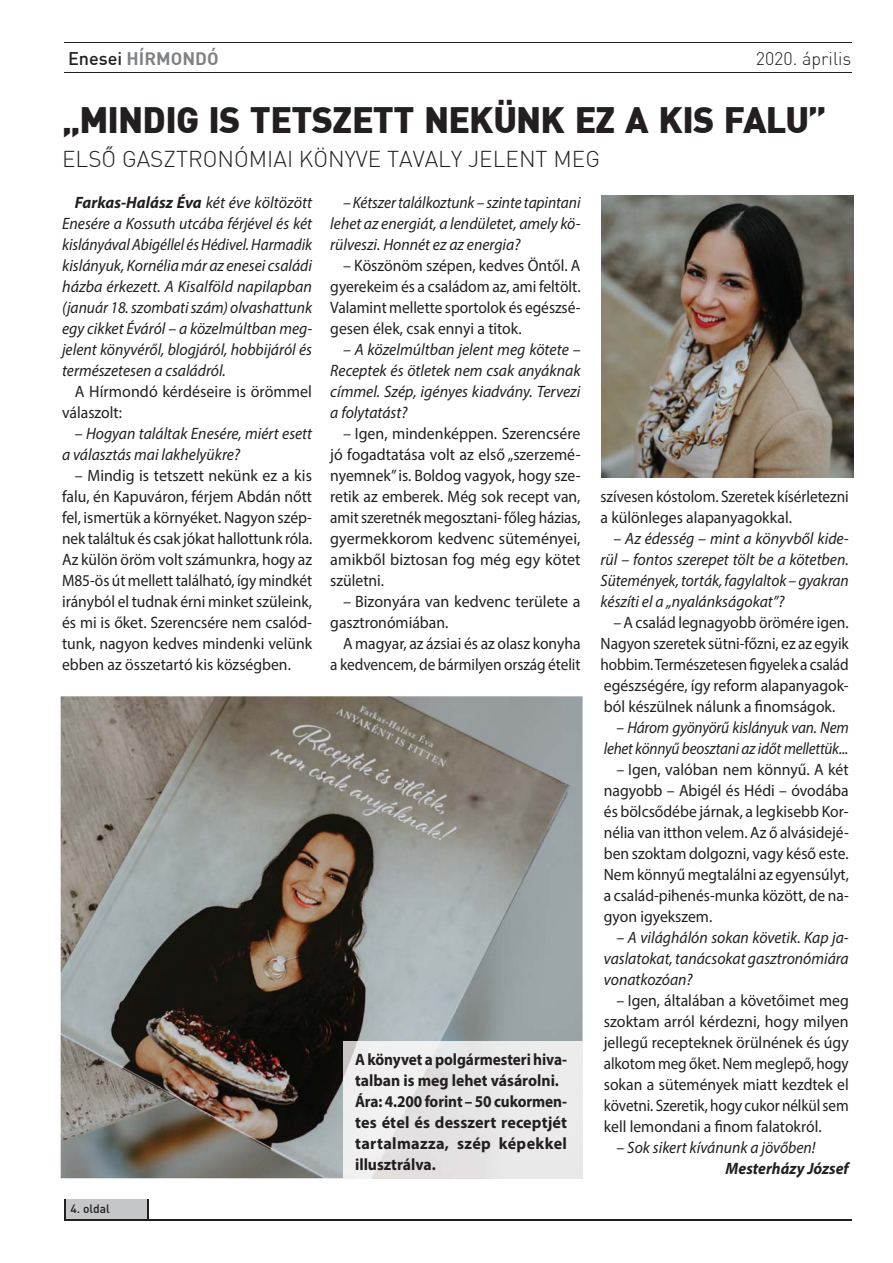
<style>
.page{position:relative;width:893px;height:1263px;background:#fff}
.page>*{position:absolute;margin:0;border:0;box-sizing:border-box;transform-origin:0 0}
.t1{font:36px "DIN Blk PFL";color:#231f20}
.t2{font:22.5px "Din CE Lig H";color:#231f20}
.t3{font:18px "Din CE Bol H";color:#808285}
.t4{font:18px "Din CE Lig H";color:#231f20}
.t5{font:16.5px/21px "Myriad Pro";color:#231f20;text-align:justify;scale:.95 1}
.t6{font:16.5px/21px "Myriad Pro";color:#231f20;text-align:justify;scale:.96 1}
.t7{font:italic 16.5px/21px "Myriad Pro";color:#231f20;text-align:justify}
.t8{font:italic 16.5px/21px "Myriad Pro";color:#231f20;text-align:justify;scale:.95 1}
.t9{font:italic 16.5px/21px "Myriad Pro";color:#231f20;text-align:justify;scale:.93 1}
.t10{font:16.5px/21px "Myriad Pro";color:#231f20;text-align:justify;scale:.94 1}
.t11{font:700 16.5px/21px "Myriad Pro";color:#231f20;scale:.93 1}
.t12{font:italic 16.5px/21px "Myriad Pro";color:#231f20;text-align:justify;scale:.96 1}
.t13{font:16.5px/21px "Myriad Pro";color:#231f20}
.t14{font:16.5px/21px "Myriad Pro";color:#231f20;scale:.93 1}
.t15{font:italic 700 16.5px "Myriad Pro";color:#231f20;scale:.95 1}
.t16{font:12px "Din CE Med H";color:#231f20}
.s1{font-family:"Din CE Med H";color:#231f20}
.s2{font-weight:700}
.s3{font-style:italic}
</style>
<div class="page">
<hr style="left:64px;top:72px;width:788px;height:1px;background:#231f20">
<hr style="left:64px;top:43px;width:788px;height:1px;background:#231f20">
<div style="left:64px;top:1199px;width:85px;height:21px;background:#c5c6c8"></div>
<hr style="left:147px;top:1199px;width:2px;height:21px;background:#231f20">
<svg style="left:64px;top:1199px;width:1px;height:20px"></svg>
<hr style="left:64px;top:1219px;width:787px;height:2px;background:#231f20">
<img style="left:601px;top:196px;width:252px;height:282px">
<img style="left:61px;top:696px;width:522px;height:482px">
<img style="left:343px;top:1042px;width:240px;height:136px">
<p class="t3" style="left:68px;top:47px;width:152px"><span class="s1">Enesei</span> HÍRMONDÓ</p>
<p class="t4" style="left:756px;top:48px;width:97px">2020. április</p>
<h1 class="t1" style="left:62px;top:107px;width:765px">„MINDIG IS TETSZETT NEKÜNK EZ A KIS FALU”</h1>
<h2 class="t2" style="left:62px;top:145px;width:539px">ELSÔ GASZTRONÓMIAI KÖNYVE TAVALY JELENT MEG</h2>
<p class="t7" style="left:62px;top:194px;width:252px;text-indent:13px"><span class="s2">Farkas-Halász Éva</span> két éve költözött Enesére a Kossuth utcába férjével és két kislányával Abigéllel és Hédivel. Harmadik kislányuk, Kornélia már az enesei családi házba érkezett. A Kisalföld napilapban (január 18. szombati szám) olvashattunk egy cikket Éváról – a közelmúltban meg&shy;jelent könyvéről, blogjáról, hobbijáról és természetesen a családról.</p>
<p class="t13" style="left:62px;top:383px;width:251px;text-indent:13px">A Hírmondó kérdéseire is örömmel válaszolt:</p>
<p class="t8" style="left:62px;top:425px;width:265px;text-indent:13px">– Hogyan találtak Enesére, miért esett a választás mai lakhelyükre?</p>
<p class="t6" style="left:62px;top:467px;width:262px;text-indent:13px">– Mindig is tetszett nekünk ez a kis falu, én Kapuváron, férjem Abdán nőtt fel, ismertük a környéket. Nagyon szép&shy;nek találtuk és csak jókat hallottunk róla.<br>Az külön öröm volt számunkra, hogy az M85-ös út mellett található, így mindkét irányból el tudnak érni minket szüleink, és mi is őket. Szerencsére nem csalód&shy;tunk, nagyon kedves mindenki velünk ebben az összetartó kis községben.</p>
<p class="t9" style="left:330px;top:194px;width:271px;text-indent:13px">– Kétszer találkoztunk – szinte tapintani lehet az energiát, a lendületet, amely kö&shy;rülveszi. Honnét ez az energia?</p>
<p class="t5" style="left:330px;top:257px;width:265px;text-indent:13px">– Köszönöm szépen, kedves Öntől. A gyerekeim és a családom az, ami feltölt.<br>Valamint mellette sportolok és egészsé&shy;gesen élek, csak ennyi a titok.</p>
<p class="t12" style="left:330px;top:341px;width:262px;text-indent:13px">– A közelmúltban jelent meg kötete – Receptek és ötletek nem csak anyáknak címmel. Szép, igényes kiadvány. Tervezi a folytatást?</p>
<p class="t6" style="left:330px;top:425px;width:262px;text-indent:13px"><span class="s3">–</span> Igen, mindenképpen. Szerencsére jó fogadtatása volt az első „szerzemé&shy;nyemnek” is. Boldog vagyok, hogy sze&shy;retik az emberek. Még sok recept van, amit szeretnék megosztani- főleg házias, gyermekkorom kedvenc süteményei, amikből biztosan fog még egy kötet születni.</p>
<p class="t13" style="left:330px;top:593px;width:252px;text-indent:13px"><span class="s3">–</span> Bizonyára van kedvenc területe a gasztronómiában.</p>
<p class="t5" style="left:330px;top:635px;width:265px;text-align:right">A magyar, az ázsiai és az olasz konyha<br>a kedvencem, de bármilyen ország ételit</p>
<p class="t14" style="left:601px;top:488px;width:268px">szívesen kóstolom. Szeretek kísérletezni a különleges alapanyagokkal.</p>
<p class="t8" style="left:601px;top:530px;width:263px;text-indent:13px">– Az édesség – mint a könyvből kide&shy;rül – fontos szerepet tölt be a kötetben.<br>Sütemények, torták, fagylaltok – gyakran készíti el a „nyalánkságokat”?</p>
<p class="t10" style="left:601px;top:614px;width:265px;text-indent:13px"><span class="s3">–</span> A család legnagyobb örömére igen.<br>Nagyon szeretek sütni-főzni, ez az egyik hobbim. Természetesen figyelek a család egészségére, így reform alapanyagok&shy;ból készülnek nálunk a finomságok.</p>
<p class="t9" style="left:604px;top:719px;width:265px;text-align:right">– Három gyönyörű kislányuk van. Nem lehet könnyű beosztani az időt mellettük...</p>
<p class="t5" style="left:604px;top:761px;width:259px;text-indent:13px"><span class="s3">–</span> Igen, valóban nem könnyű. A két nagyobb – Abigél és Hédi – óvodába és bölcsődébe járnak, a legkisebb Kor&shy;nélia van itthon velem. Az ő alvásidejé&shy;ben szoktam dolgozni, vagy késő este.<br>Nem könnyű megtalálni az egyensúlyt, a család-pihenés-munka között, de na&shy;gyon igyekszem.</p>
<p class="t8" style="left:604px;top:929px;width:259px;text-indent:13px">– A világhálón sokan követik. Kap ja&shy;vaslatokat, tanácsokat gasztronómiára vonatkozóan?</p>
<p class="t5" style="left:604px;top:992px;width:259px;text-indent:13px"><span class="s3">–</span> Igen, általában a követőimet meg szoktam arról kérdezni, hogy milyen jellegű recepteknek örülnének és úgy alkotom meg őket. Nem meglepő, hogy sokan a sütemények miatt kezdtek el követni. Szeretik, hogy cukor nélkül sem kell lemondani a finom falatokról.</p>
<p class="t8" style="left:617px;top:1139px;width:211px">– Sok sikert kívánunk a jövőben!</p>
<p class="t15" style="left:726px;top:1163px;width:131px">Mesterházy József</p>
<p class="t11" style="left:355px;top:1051px;width:229px">A könyvet a polgármesteri hiva&shy;talban is meg lehet vásárolni.<br>Ára: 4.200 forint – 50 cukormen&shy;tes étel és desszert receptjét tartalmazza, szép képekkel illusztrálva.</p>
<p class="t16" style="left:70px;top:1201px;width:41px">4. oldal</p>
</div>
